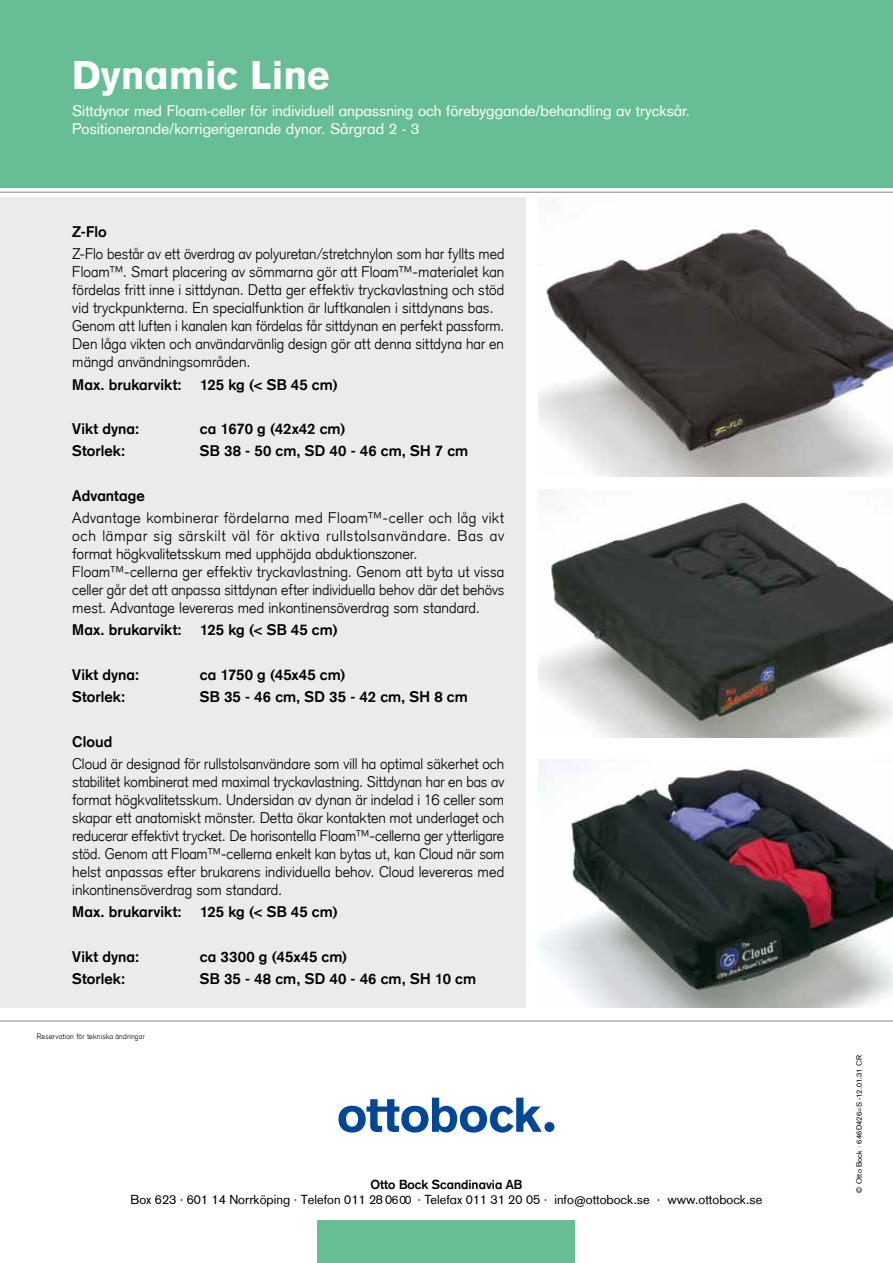
<style>
.page{position:relative;width:893px;height:1263px;background:#fff}
.page>*{position:absolute;margin:0;border:0;box-sizing:border-box;transform-origin:0 0}
.t1{font:900 39px "Otto Bock CT";color:#fff}
.t2{font:300 15px/18px "Otto Bock CT";color:#000}
.t3{font:700 15px "Otto Bock CT";letter-spacing:.005em;color:#000}
.t4{font:15px/18px "Otto Bock CT";color:#fff}
.t5{font:12.75px/15.3px "Otto Bock CT";color:#000;text-align:center}
.t6{font:300 7.5px "Otto Bock CT";letter-spacing:.015em;color:#000}
.t7{font:7.5px "Otto Bock CT";letter-spacing:.03em;color:#000}
.s1{font-weight:700}
.s2{font-size:12px}
</style>
<div class="page">
<div style="left:0;top:0;width:893px;height:187px;background:#67be94"></div>
<div style="left:318px;top:1220px;width:257px;height:43px;background:#67be94"></div>
<hr style="left:0;top:192px;width:893px;height:1px;background:#868889">
<div style="left:0;top:197px;width:526px;height:810px;background:#eaebeb"></div>
<hr style="left:0;top:1020px;width:893px;height:1px;background:#868889">
<img style="left:539px;top:759px;width:354px;height:248px">
<img style="left:539px;top:499px;width:354px;height:238px">
<img style="left:539px;top:229px;width:354px;height:248px">
<div style="left:544px;top:1122px;width:10px;height:10px;background:#004797;border-radius:50%"></div>
<svg style="left:338px;top:1097px;width:204px;height:35px"></svg>
<h1 class="t1" style="left:72px;top:53px;width:260px">Dynamic Line</h1>
<p class="t4" style="left:72px;top:102px;width:619px">Sittdynor med Floam-celler för individuell anpassning och förebyggande/behandling av trycksår.<br>Positionerande/korrigerigerande dynor. Sårgrad 2 - 3</p>
<p class="t3" style="left:72px;top:223px;width:36px">Z-Flo</p>
<p class="t2" style="left:72px;top:245px;width:434px">Z-Flo består av ett överdrag av polyuretan/stretchnylon som har fyllts med Floam™. Smart placering av sömmarna gör att Floam™-materialet kan fördelas fritt inne i sittdynan. Detta ger effektiv tryckavlastning och stöd vid tryckpunkterna. En specialfunktion är luftkanalen i sittdynans bas.<br>Genom att luften i kanalen kan fördelas får sittdynan en perfekt passform.<br>Den låga vikten och användarvänlig design gör att denna sittdyna har en mängd användningsområden.</p>
<p class="t3" style="left:72px;top:375px;width:267px">Max. brukarvikt: 125 kg (&lt; SB 45 cm)</p>
<p class="t3" style="left:72px;top:420px;width:68px">Vikt dyna:</p>
<p class="t3" style="left:200px;top:420px;width:147px">ca 1670 g (42x42 cm)</p>
<p class="t3" style="left:72px;top:442px;width:54px">Storlek:</p>
<p class="t3" style="left:200px;top:442px;width:270px">SB 38 - 50 cm, SD 40 - 46 cm, SH 7 cm</p>
<p class="t3" style="left:72px;top:487px;width:74px">Advantage</p>
<p class="t2" style="left:72px;top:509px;width:434px">Advantage kombinerar fördelarna med Floam™-celler och låg vikt och lämpar sig särskilt väl för aktiva rullstolsanvändare. Bas av format högkvalitetsskum med upphöjda abduktionszoner.<br>Floam™-cellerna ger effektiv tryckavlastning. Genom att byta ut vissa celler går det att anpassa sittdynan efter individuella behov där det behövs mest. Advantage levereras med inkontinensöverdrag som standard.</p>
<p class="t3" style="left:72px;top:621px;width:267px">Max. brukarvikt: 125 kg (&lt; SB 45 cm)</p>
<p class="t3" style="left:72px;top:666px;width:68px">Vikt dyna:</p>
<p class="t3" style="left:200px;top:666px;width:147px">ca 1750 g (45x45 cm)</p>
<p class="t3" style="left:72px;top:688px;width:54px">Storlek:</p>
<p class="t3" style="left:200px;top:688px;width:269px">SB 35 - 46 cm, SD 35 - 42 cm, SH 8 cm</p>
<p class="t3" style="left:72px;top:732px;width:42px">Cloud</p>
<p class="t2" style="left:72px;top:755px;width:434px;text-align:justify">Cloud är designad för rullstolsanvändare som vill ha optimal säkerhet och stabilitet kombinerat med maximal tryckavlastning. Sittdynan har en bas av format högkvalitetsskum. Undersidan av dynan är indelad i 16 celler som skapar ett anatomiskt mönster. Detta ökar kontakten mot underlaget och reducerar effektivt trycket. De horisontella Floam™-cellerna ger ytterligare stöd. Genom att Floam™-cellerna enkelt kan bytas ut, kan Cloud när som helst anpassas efter brukarens individuella behov. Cloud levereras med inkontinensöverdrag som standard.</p>
<p class="t3" style="left:72px;top:903px;width:267px">Max. brukarvikt: 125 kg (&lt; SB 45 cm)</p>
<p class="t3" style="left:72px;top:947px;width:68px">Vikt dyna:</p>
<p class="t3" style="left:200px;top:947px;width:149px">ca 3300 g (45x45 cm)</p>
<p class="t3" style="left:72px;top:970px;width:54px">Storlek:</p>
<p class="t3" style="left:200px;top:970px;width:278px">SB 35 - 48 cm, SD 40 - 46 cm, SH 10 cm</p>
<p class="t6" style="left:37px;top:1032px;width:110px">Reservation för tekniska ändringar</p>
<p class="t5" style="left:131px;top:1177px;width:633px"><span class="s1">Otto Bock Scandinavia AB<br></span>Box 623 · 601 14 Norrköping · Telefon 011 28 0<span class="s2">6 00</span> · Telefax 011 31 20 05 · info@ottobock.se · www.ottobock.se</p>
<p class="t7" style="left:855px;top:1192px;width:139px;rotate:-90deg">© Otto Bock · 646D426=S -12.01.31 CR</p>
</div>
